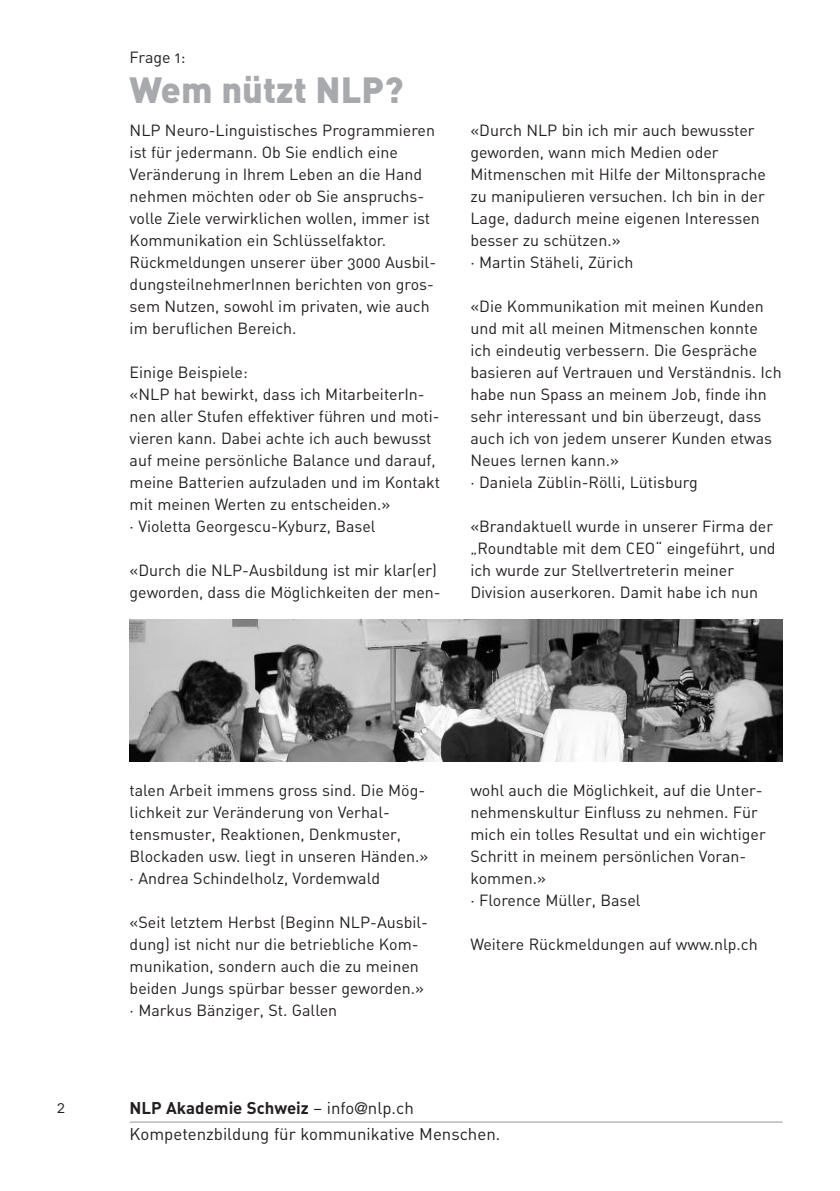
<style>
.page{position:relative;width:840px;height:1191px;background:#fff}
.page>*{position:absolute;margin:0;border:0;box-sizing:border-box;transform-origin:0 0}
.t1{font:900 36px "DIN";color:#a8a9ad}
.t2{font:16.8px "DIN Regular Alternate";color:#231f20}
.t3{font:16.8px "DIN Bold Alternate";color:#231f20}
.t4{font:16px/22px "DIN Regular Alternate";color:#231f20}
.s1{font-family:"DIN Regular Alternate"}
.s2{font-family:"Frutiger LT";font-weight:300}
</style>
<div class="page">
<hr style="left:130px;top:1121px;width:652px;height:1px;background:#939598">
<img style="left:130px;top:619px;width:651px;height:142px">
<p class="t4" style="left:130px;top:47px;width:58px">Frage 1:</p>
<h1 class="t1" style="left:129px;top:70px;width:275px">Wem nützt NLP?</h1>
<p class="t4" style="left:129px;top:119px;width:308px">NLP Neuro-Linguistisches Programmieren ist für jedermann. Ob Sie endlich eine Veränderung in Ihrem Leben an die Hand nehmen möchten oder ob Sie anspruchs&shy;volle Ziele verwirklichen wollen, immer ist Kommunikation ein Schlüsselfaktor.<br>Rückmeldungen unserer über 3000 Ausbil&shy;dungsteilnehmerInnen berichten von gros&shy;sem Nutzen, sowohl im privaten, wie auch im beruflichen Bereich.</p>
<p class="t4" style="left:130px;top:361px;width:312px">Einige Beispiele:<br>«NLP hat bewirkt, dass ich MitarbeiterIn&shy;nen aller Stufen effektiver führen und moti&shy;vieren kann. Dabei achte ich auch bewusst auf meine persönliche Balance und darauf, meine Batterien aufzuladen und im Kontakt mit meinen Werten zu entscheiden.»<br>· Violetta Georgescu-Kyburz, Basel</p>
<p class="t4" style="left:129px;top:559px;width:312px">«Durch die NLP-Ausbildung ist mir klar(er) geworden, dass die Möglichkeiten der men-</p>
<p class="t4" style="left:470px;top:119px;width:297px">«Durch NLP bin ich mir auch bewusster geworden, wann mich Medien oder Mitmenschen mit Hilfe der Miltonsprache zu manipulieren versuchen. Ich bin in der Lage, dadurch meine eigenen Interessen besser zu schützen.»<br>· Martin Stäheli, Zürich</p>
<p class="t4" style="left:470px;top:295px;width:313px">«Die Kommunikation mit meinen Kunden und mit all meinen Mitmenschen konnte ich eindeutig verbessern. Die Gespräche basieren auf Vertrauen und Verständnis. Ich habe nun Spass an meinem Job, finde ihn sehr interessant und bin überzeugt, dass auch ich von jedem unserer Kunden etwas Neues lernen kann.»<br>· Daniela Züblin-Rölli, Lütisburg</p>
<p class="t4" style="left:470px;top:515px;width:306px">«Brandaktuell wurde in unserer Firma der „Roundtable mit dem CEO“ eingeführt, und ich wurde zur Stellvertreterin meiner Division auserkoren. Damit habe ich nun</p>
<p class="t4" style="left:129px;top:779px;width:300px">talen Arbeit immens gross sind. Die Mög&shy;lichkeit zur Veränderung von Verhal&shy;tensmuster, Reaktionen, Denkmuster, Blockaden usw. liegt in unseren Händen.» · Andrea Schindelholz, Vordemwald</p>
<p class="t4" style="left:129px;top:911px;width:300px">«Seit letztem Herbst (Beginn NLP-Ausbil&shy;dung) ist nicht nur die betriebliche Kom&shy;munikation, sondern auch die zu meinen beiden Jungs spürbar besser geworden.» · Markus Bänziger, St. Gallen</p>
<p class="t4" style="left:470px;top:779px;width:297px">wohl auch die Möglichkeit, auf die Unter&shy;nehmenskultur Einfluss zu nehmen. Für mich ein tolles Resultat und ein wichtiger<br>Schritt in meinem persönlichen Voran&shy;kommen.»<br>· Florence Müller, Basel</p>
<p class="t4" style="left:470px;top:933px;width:289px">Weitere Rückmeldungen auf www.nlp.ch</p>
<p class="t4" style="left:57px;top:1096px;width:10px">2</p>
<p class="t3" style="left:129px;top:1098px;width:285px">NLP Akademie Schweiz <span class="s1">– info</span><span class="s2">@</span><span class="s1">nlp.ch</span></p>
<p class="t2" style="left:129px;top:1124px;width:372px">Kompetenzbildung für kommunikative Menschen.</p>
</div>
